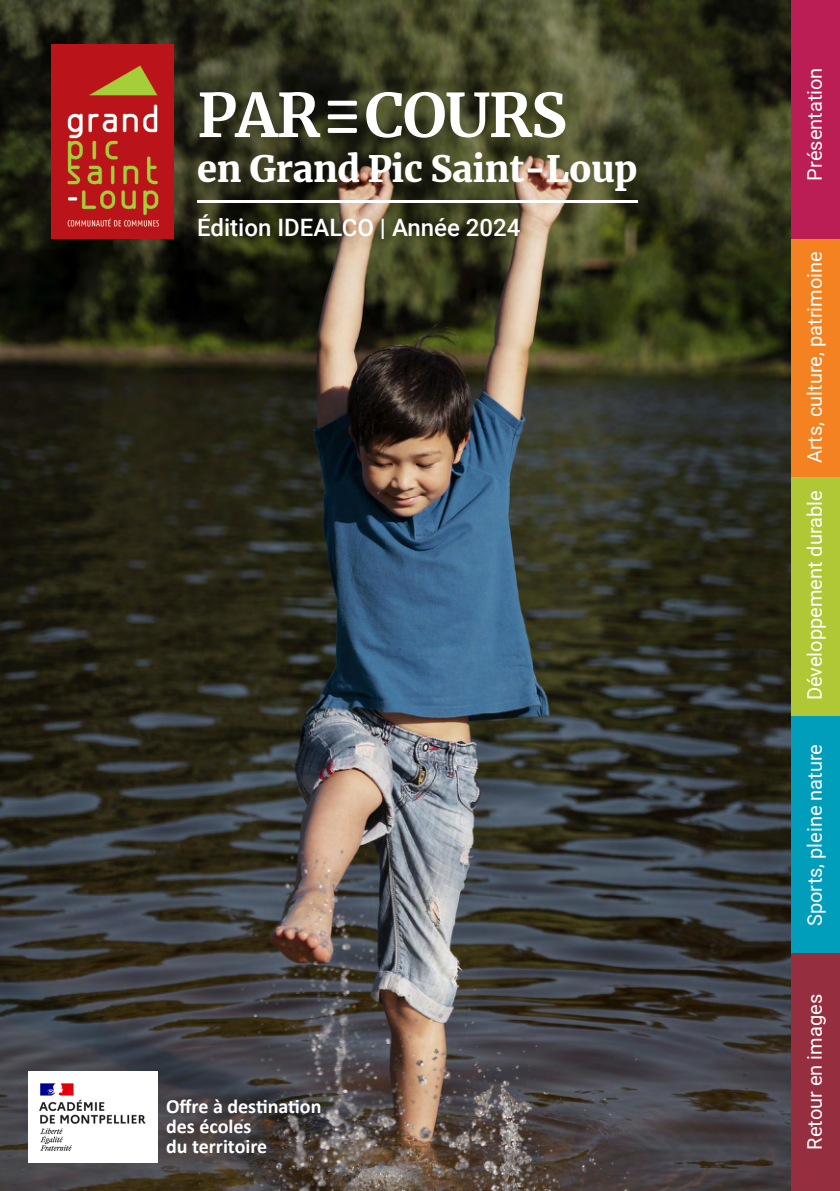
<style>
.page{position:relative;width:840px;height:1191px;background:#fff}
.page>*{position:absolute;margin:0;border:0;box-sizing:border-box;transform-origin:0 0}
.t1{font:700 60px "Merriweather";letter-spacing:-.02em;color:#fff}
.t2{font:900 36px "Merriweather";letter-spacing:-.01em;color:#fff}
.t3{font:500 24px "Roboto";color:#fff}
.t4{font:20px "Roboto";color:#fff}
.t5{font:700 20px/20px "Calibri";color:#fff}
.s1{font-family:"Calibri";font-weight:400;font-size:72px}
</style>
<div class="page">
<img style="left:0;top:0;width:791px;height:1191px">
<img style="left:28px;top:1071px;width:129px;height:91px">
<img style="left:51px;top:45px;width:122px;height:193px">
<hr style="left:197px;top:200px;width:440px;height:2px;background:#fff">
<div style="left:791px;top:714px;width:48px;height:238px;background:#009eba"></div>
<div style="left:791px;top:0;width:48px;height:240px;background:#bb1e55"></div>
<div style="left:791px;top:240px;width:48px;height:238px;background:#f58220"></div>
<div style="left:791px;top:952px;width:48px;height:239px;background:#952e3f"></div>
<div style="left:791px;top:478px;width:48px;height:238px;background:#b0c836"></div>
<h1 class="t1" style="left:197px;top:74px;width:371px">PAR<span class="s1">≡</span>COURS</h1>
<h2 class="t2" style="left:197px;top:144px;width:441px">en Grand Pic Saint-Loup</h2>
<p class="t3" style="left:197px;top:210px;width:324px">Édition IDEALCO | Année 2024</p>
<p class="t5" style="left:166px;top:1096px;width:157px">Offre à destination des écoles<br>du territoire</p>
<p class="t4" style="left:800px;top:181px;width:115px;rotate:-90deg">Présentation</p>
<p class="t4" style="left:800px;top:463px;width:213px;rotate:-90deg">Arts, culture, patrimoine</p>
<p class="t4" style="left:800px;top:700px;width:211px;rotate:-90deg">Développement durable</p>
<p class="t4" style="left:800px;top:926px;width:184px;rotate:-90deg">Sports, pleine nature</p>
<p class="t4" style="left:800px;top:1149px;width:157px;rotate:-90deg">Retour en images</p>
</div>
